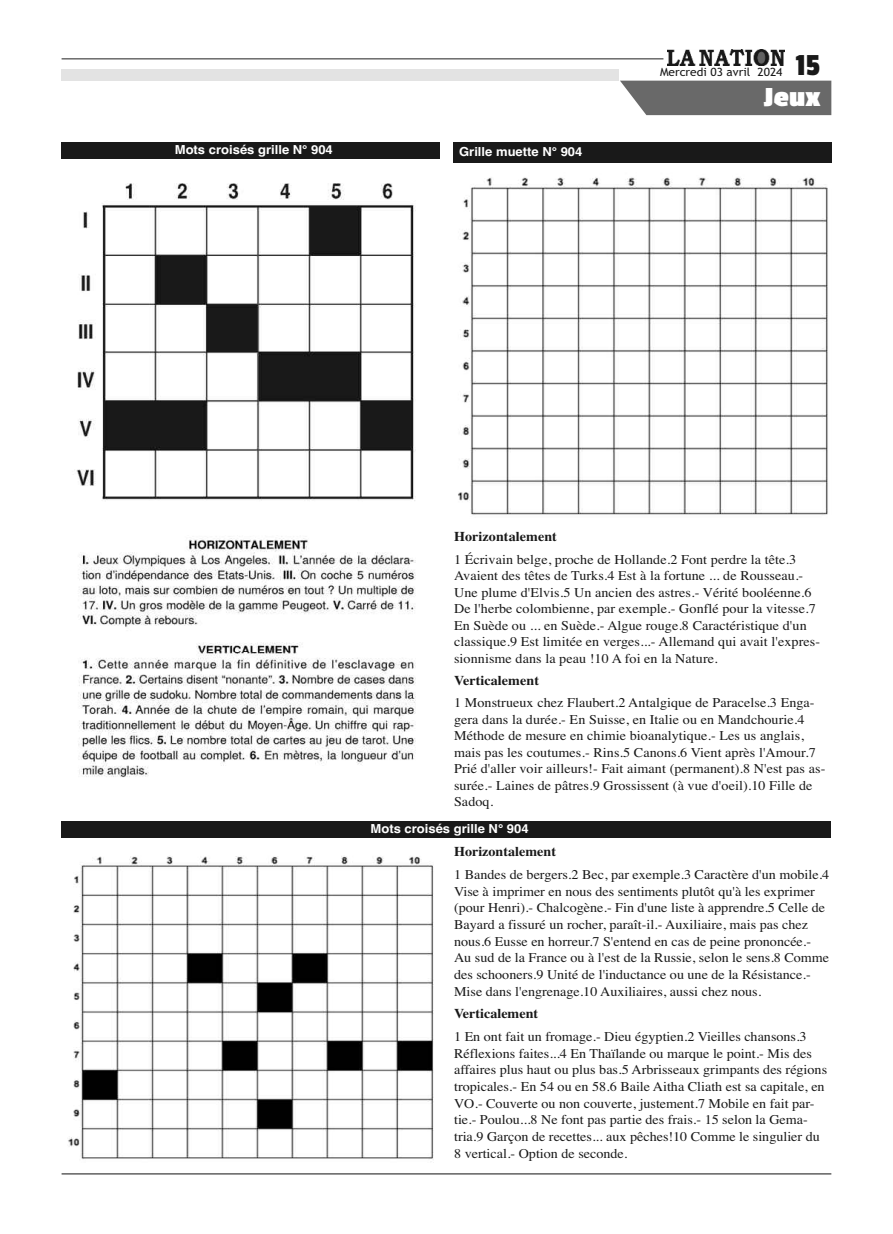
<style>
.page{position:relative;width:893px;height:1234px;background:#fff}
.page>*{position:absolute;margin:0;border:0;box-sizing:border-box;transform-origin:0 0}
.t1{font:32.1px "Passion One";color:#191919;scale:1.05 1}
.t2{font:700 28.95px "Passion One";color:#fff;scale:1.05 1}
.t3{font:13.5px/16.6px "Times";color:#191919;scale:1.05 1}
.t4{font:700 13.5px "Times";color:#191919;scale:1.05 1}
.t5{font:700 12.45px "Helvetica";color:#fff;scale:1.05 1}
.t6{font:11.4px "Trebuchet MS";color:#191919;scale:1.05 1}
</style>
<div class="page">
<hr style="left:62px;top:1173px;width:769px;height:1px;background:#191919">
<img style="left:667px;top:49px;width:117px;height:16px">
<hr style="left:62px;top:59px;width:601px;height:1px;background:#191919">
<div style="left:62px;top:69px;width:557px;height:11px;background:#e3e3e3"></div>
<div style="left:620px;top:81px;width:211px;height:34px;background:#696969"></div>
<div style="left:62px;top:820px;width:769px;height:17px;background:#191919"></div>
<div style="left:62px;top:142px;width:378px;height:17px;background:#191919"></div>
<div style="left:453px;top:142px;width:378px;height:21px;background:#191919"></div>
<img style="left:458px;top:177px;width:370px;height:338px">
<img style="left:68px;top:856px;width:366px;height:304px">
<img style="left:76px;top:183px;width:340px;height:595px">
<p class="t5" style="left:175px;top:143px;width:152px">Mots croisés grille N° 904</p>
<p class="t5" style="left:459px;top:145px;width:119px">Grille muette N° 904</p>
<h1 class="t1" style="left:795px;top:48px;width:25px">15</h1>
<p class="t6" style="left:660px;top:66px;width:118px">Mercredi 03 avril 2024</p>
<h2 class="t2" style="left:764px;top:82px;width:55px">Jeux</h2>
<p class="t4" style="left:454px;top:528px;width:100px">Horizontalement</p>
<p class="t3" style="left:454px;top:550px;width:350px">1 Écrivain belge, proche de Hollande.2 Font perdre la tête.3<br>Avaient des têtes de Turks.4 Est à la fortune ... de Rousseau.- Une plume d'Elvis.5 Un ancien des astres.- Vérité booléenne.6<br>De l'herbe colombienne, par exemple.- Gonflé pour la vitesse.7<br>En Suède ou ... en Suède.- Algue rouge.8 Caractéristique d'un classique.9 Est limitée en verges...- Allemand qui avait l'expres&shy;sionnisme dans la peau !10 A foi en la Nature.</p>
<p class="t4" style="left:454px;top:672px;width:82px">Verticalement</p>
<p class="t3" style="left:454px;top:694px;width:355px">1 Monstrueux chez Flaubert.2 Antalgique de Paracelse.3 Enga&shy;gera dans la durée.- En Suisse, en Italie ou en Mandchourie.4<br>Méthode de mesure en chimie bioanalytique.- Les us anglais, mais pas les coutumes.- Rins.5 Canons.6 Vient après l'Amour.7<br>Prié d'aller voir ailleurs!- Fait aimant (permanent).8 N'est pas as&shy;surée.- Laines de pâtres.9 Grossissent (à vue d'oeil).10 Fille de Sadoq.</p>
<p class="t5" style="left:370px;top:821px;width:152px">Mots croisés grille N° 904</p>
<p class="t4" style="left:454px;top:843px;width:99px">Horizontalement</p>
<p class="t3" style="left:454px;top:865px;width:359px">1 Bandes de bergers.2 Bec, par exemple.3 Caractère d'un mobile.4<br>Vise à imprimer en nous des sentiments plutôt qu'à les exprimer (pour Henri).- Chalcogène.- Fin d'une liste à apprendre.5 Celle de Bayard a fissuré un rocher, paraît-il.- Auxiliaire, mais pas chez nous.6 Eusse en horreur.7 S'entend en cas de peine prononcée.- Au sud de la France ou à l'est de la Russie, selon le sens.8 Comme des schooners.9 Unité de l'inductance ou une de la Résistance.- Mise dans l'engrenage.10 Auxiliaires, aussi chez nous.</p>
<p class="t4" style="left:454px;top:1005px;width:82px">Verticalement</p>
<p class="t3" style="left:454px;top:1027px;width:357px">1 En ont fait un fromage.- Dieu égyptien.2 Vieilles chansons.3<br>Réflexions faites...4 En Thaïlande ou marque le point.- Mis des affaires plus haut ou plus bas.5 Arbrisseaux grimpants des régions tropicales.- En 54 ou en 58.6 Baile Aitha Cliath est sa capitale, en VO.- Couverte ou non couverte, justement.7 Mobile en fait par&shy;tie.- Poulou...8 Ne font pas partie des frais.- 15 selon la Gema&shy;tria.9 Garçon de recettes... aux pêches!10 Comme le singulier du 8 vertical.- Option de seconde.</p>
</div>
